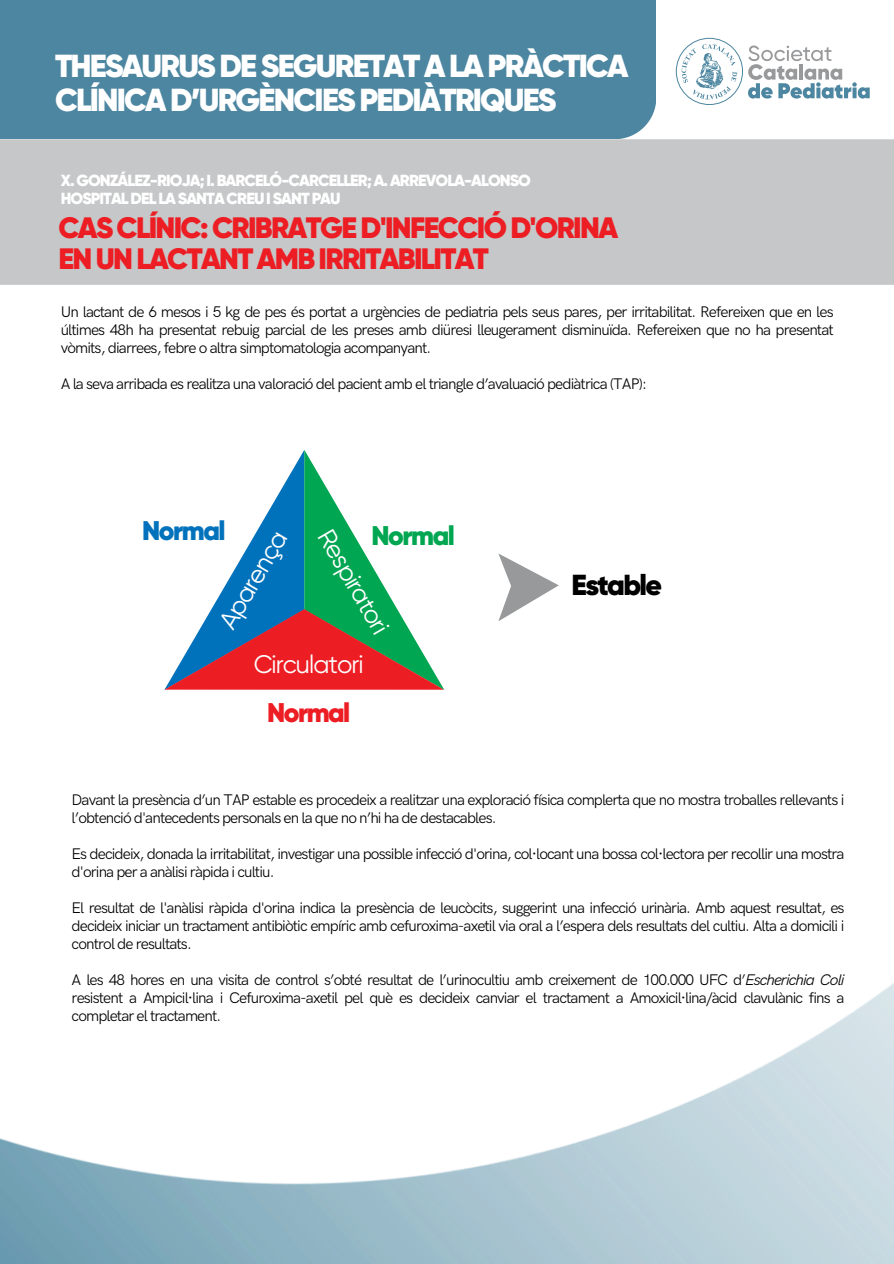
<style>
.page{position:relative;width:894px;height:1264px;background:#fff}
.page>*{position:absolute;margin:0;border:0;box-sizing:border-box;transform-origin:0 0}
.t1{font:900 31.8px/33.8px "Gilroy";letter-spacing:-.055em;color:#fff}
.t2{font:900 29.55px/30.3px "Gilroy";letter-spacing:-.055em;color:#ed1d24}
.t3{font:900 28.95px "Gilroy";letter-spacing:-.055em;color:#000}
.t4{font:900 27px "Gilroy";letter-spacing:-.055em;color:#00a651}
.t5{font:900 27px "Gilroy";letter-spacing:-.055em;color:#0072bc}
.t6{font:900 27px "Gilroy";letter-spacing:-.055em;color:#ed1d24}
.t7{font:25.35px "Gilroy";letter-spacing:-.04em;color:#fff}
.t8{font:900 16.05px/18px "Gilroy";letter-spacing:-.06em;color:#fff}
.t9{font:15.45px/18px "HK Grotesk Pro";letter-spacing:-.055em;color:#000;text-align:justify}
.s1{font-style:italic}
</style>
<div class="page">
<img style="left:0;top:37px;width:893px;height:1226px">
<svg style="left:81px;top:413px;width:457px;height:364px"></svg>
<div style="left:0;top:0;width:656px;height:139px;background:#4d86a0"></div>
<svg style="left:747px;top:46px;width:122px;height:53px"></svg>
<svg style="left:676px;top:38px;width:66px;height:66px"></svg>
<div style="left:675px;top:38px;width:67px;height:67px;border:1px solid #4d86a0;border-radius:50%"></div>
<svg style="left:681px;top:44px;width:56px;height:56px"></svg>
<div style="left:0;top:139px;width:893px;height:146px;background:#c6c7c8"></div>
<svg style="left:498px;top:553px;width:60px;height:68px"></svg>
<h5 class="t1" style="left:55px;top:49px;width:575px">THESAURUS DE SEGURETAT A LA PRÀCTICA<br>CLÍNICA D’URGÈNCIES PEDIÀTRIQUES</h5>
<p class="t8" style="left:61px;top:171px;width:471px">X. GONZÁLEZ-RIOJA; I. BARCELÓ-CARCELLER; A. ARREVOLA-ALONSO<br>HOSPITAL DEL LA SANTA CREU I SANT PAU</p>
<h4 class="t2" style="left:58px;top:213px;width:561px">CAS CLÍNIC: CRIBRATGE D'INFECCIÓ D'ORINA<br>EN UN LACTANT AMB IRRITABILITAT</h4>
<h1 class="t9" style="left:61px;top:303px;width:774px">Un lactant de 6 mesos i 5 kg de pes és portat a urgències de pediatria pels seus pares, per irritabilitat. Refereixen que en les últimes 48h ha presentat rebuig parcial de les preses amb diüresi lleugerament disminuïda. Refereixen que no ha presentat vòmits, diarrees, febre o altra simptomatologia acompanyant.</h1>
<p class="t9" style="left:61px;top:375px;width:587px">A la seva arribada es realitza una valoració del pacient amb el triangle d’avaluació pediàtrica (TAP):</p>
<h4 class="t5" style="left:142px;top:514px;width:85px">Normal</h4>
<p class="t4" style="left:371px;top:519px;width:85px">Normal</p>
<h1 class="t7" style="left:337px;top:524px;width:117px;rotate:60deg">Respiratori</h1>
<p class="t7" style="left:253px;top:649px;width:112px">Circulatori</p>
<h3 class="t7" style="left:213px;top:619px;width:110px;rotate:-60deg">Aparença</h3>
<h4 class="t6" style="left:267px;top:695px;width:85px">Normal</h4>
<h3 class="t3" style="left:571px;top:567px;width:92px">Estable</h3>
<h3 class="t9" style="left:72px;top:791px;width:774px">Davant la presència d’un TAP estable es procedeix a realitzar una exploració física complerta que no mostra troballes rellevants i l’obtenció d'antecedents personals en la que no n’hi ha de destacables.</h3>
<p class="t9" style="left:72px;top:845px;width:774px">Es decideix, donada la irritabilitat, investigar una possible infecció d'orina, col·locant una bossa col·lectora per recollir una mostra d'orina per a anàlisi ràpida i cultiu.</p>
<h2 class="t9" style="left:72px;top:899px;width:774px">El resultat de l'anàlisi ràpida d'orina indica la presència de leucòcits, suggerint una infecció urinària. Amb aquest resultat, es decideix iniciar un tractament antibiòtic empíric amb cefuroxima-axetil via oral a l’espera dels resultats del cultiu. Alta a domicili i control de resultats.</h2>
<p class="t9" style="left:72px;top:971px;width:774px">A les 48 hores en una visita de control s’obté resultat de l’urinocultiu amb creixement de 100.000 UFC d’<span class="s1">Escherichia Coli </span>resistent a Ampicil·lina i Cefuroxima-axetil pel què es decideix canviar el tractament a Amoxicil·lina/àcid clavulànic fins a completar el tractament.</p>
</div>
